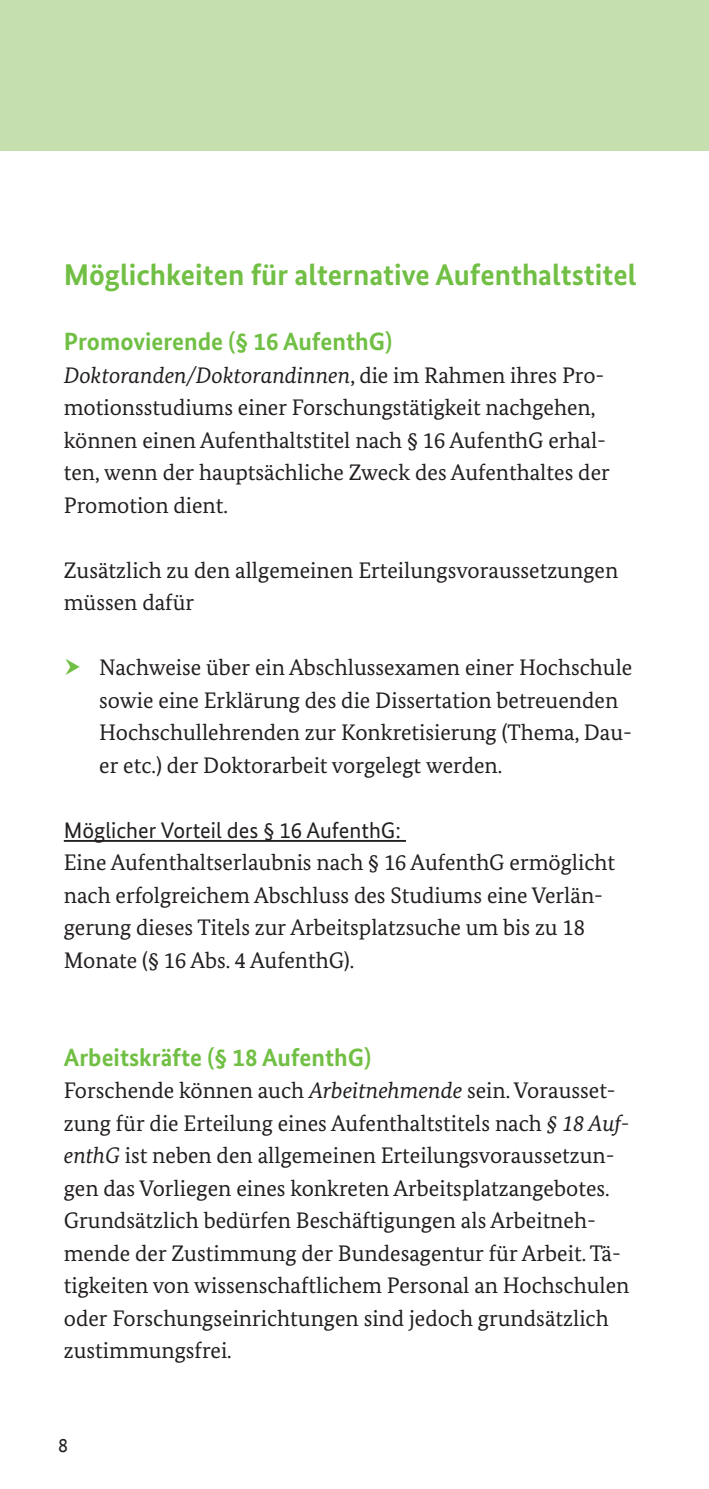
<style>
.page{position:relative;width:709px;height:1489px;background:#fff}
.page>*{position:absolute;margin:0;border:0;box-sizing:border-box;transform-origin:0 0}
.t1{font:700 30px "Bundes Sans";color:#71bf44}
.t2{font:700 25px "Bundes Sans";color:#71bf44}
.t3{font:22.5px/32.5px "Bundes Serif";color:#231f20}
.t4{font:22.5px "Bundes Sans";color:#231f20}
.t5{font:20px "Bundes Sans Office T";color:#231f20}
.s1{font-style:italic}
</style>
<div class="page">
<div style="left:0;top:0;width:709px;height:150px;background:#c5e0ae"></div>
<hr style="left:64px;top:840px;width:342px;height:1px;background:#231f20">
<h1 class="t1" style="left:64px;top:256px;width:574px">Möglichkeiten für alternative Aufenthaltstitel</h1>
<p class="t2" style="left:64px;top:326px;width:330px">Promovierende (§ 16 AufenthG)</p>
<p class="t3" style="left:64px;top:358px;width:547px"><span class="s1">Doktoranden/Doktorandinnen</span>, die im Rahmen ihres Pro&shy;motionsstudiums einer Forschungstätigkeit nachgehen, können einen Aufenthaltstitel nach § 16 AufenthG erhal&shy;ten, wenn der hauptsächliche Zweck des Aufenthaltes der Promotion dient.</p>
<p class="t3" style="left:64px;top:553px;width:556px">Zusätzlich zu den allgemeinen Erteilungsvoraussetzungen müssen dafür</p>
<p class="t3" style="left:99px;top:651px;width:534px">Nachweise über ein Abschlussexamen einer Hochschule sowie eine Erklärung des die Dissertation betreuenden Hochschullehrenden zur Konkretisierung (Thema, Dau&shy;er etc.) der Doktorarbeit vorgelegt werden.</p>
<p class="t4" style="left:64px;top:816px;width:338px">Möglicher Vorteil des § 16 AufenthG:</p>
<p class="t3" style="left:64px;top:846px;width:553px">Eine Aufenthaltserlaubnis nach § 16 AufenthG ermöglicht nach erfolgreichem Abschluss des Studiums eine Verlän&shy;gerung dieses Titels zur Arbeitsplatzsuche um bis zu 18<br>Monate (§ 16 Abs. 4 AufenthG).</p>
<p class="t2" style="left:64px;top:1041px;width:309px">Arbeitskräfte (§ 18 AufenthG)</p>
<p class="t3" style="left:64px;top:1073px;width:567px">Forschende können auch <span class="s1">Arbeitnehmende</span> sein. Vorausset&shy;zung für die Erteilung eines Aufenthaltstitels nach <span class="s1">§ 18 Auf&shy;enthG</span> ist neben den allgemeinen Erteilungsvoraussetzun&shy;gen das Vorliegen eines konkreten Arbeitsplatzangebotes.<br>Grundsätzlich bedürfen Beschäftigungen als Arbeitneh&shy;mende der Zustimmung der Bundesagentur für Arbeit. Tä&shy;tigkeiten von wissenschaftlichem Personal an Hochschulen oder Forschungseinrichtungen sind jedoch grundsätzlich zustimmungsfrei.</p>
<p class="t5" style="left:58px;top:1433px;width:11px">8</p>
</div>
